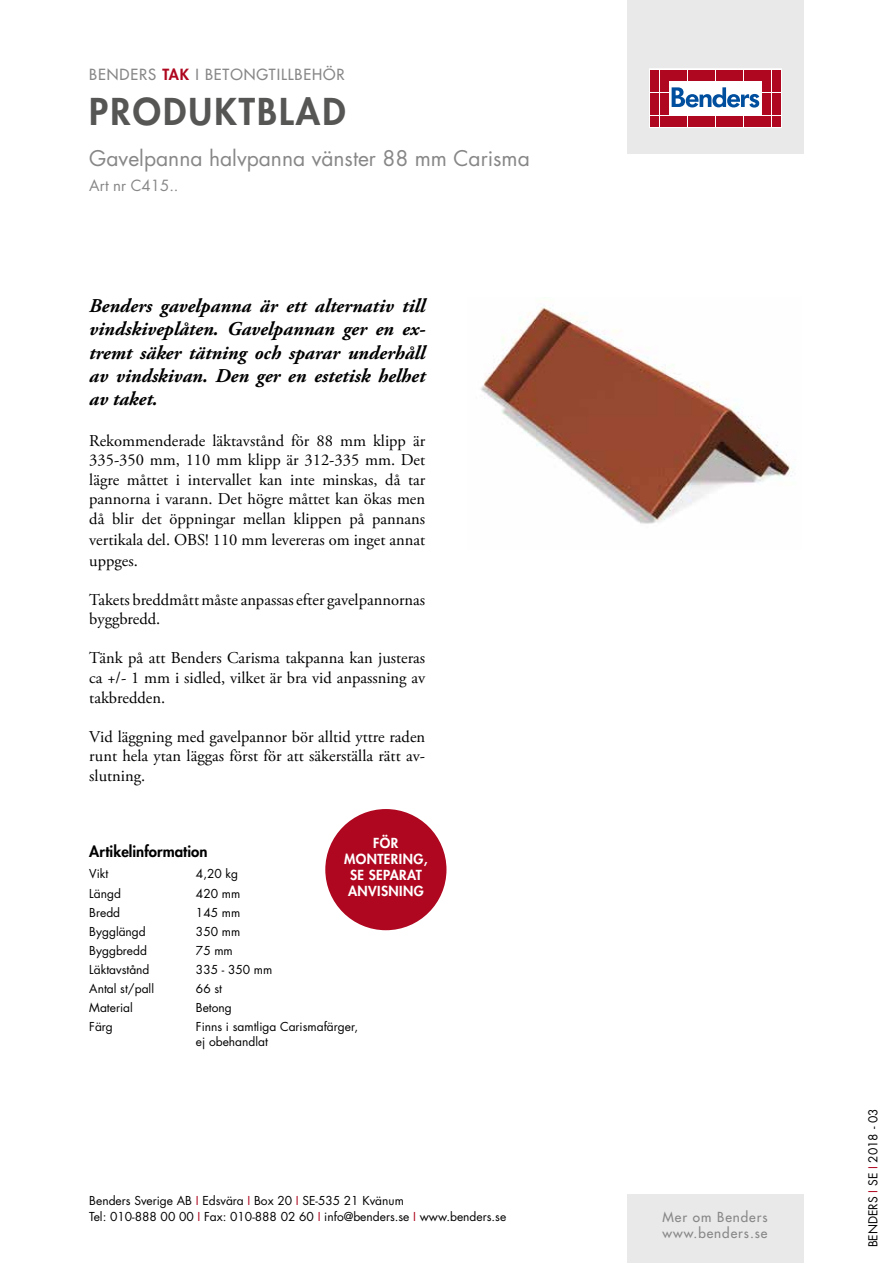
<style>
.page{position:relative;width:893px;height:1263px;background:#fff}
.page>*{position:absolute;margin:0;border:0;box-sizing:border-box;transform-origin:0 0}
.t1{font:800 36px "Futura Std";letter-spacing:.06em;color:#565655}
.t2{font:21px "Futura Std";color:#868786}
.t3{font:italic 700 19.5px/23.4px "Adobe Garamond Pro";color:#000;text-align:justify}
.t4{font:16.5px/19.5px "Adobe Garamond Pro";color:#000;text-align:justify}
.t5{font:500 15px "Futura Std";letter-spacing:.06em;color:#868786}
.t6{font:800 15px "Futura Std";color:#000}
.t7{font:15px "Futura Std";color:#868786}
.t8{font:800 13.5px/16.2px "Futura Std";letter-spacing:.03em;color:#fff;text-align:center}
.t9{font:500 13.5px/16.2px "Futura Std";letter-spacing:.07em;color:#868786}
.t10{font:12px/16.5px "Futura Std";color:#000}
.s1{font-weight:800;color:#ae071f}
.s2{color:#ae071f}
</style>
<div class="page">
<div style="left:627px;top:0;width:177px;height:153px;background:#e9e9e9"></div>
<svg style="left:649px;top:69px;width:132px;height:59px;background:#eac2c8"></svg>
<div style="left:651px;top:70px;width:8px;height:10px;background:#ae071f"></div>
<div style="left:660px;top:70px;width:8px;height:10px;background:#ae071f"></div>
<div style="left:651px;top:81px;width:8px;height:11px;background:#ae071f"></div>
<div style="left:660px;top:81px;width:8px;height:11px;background:#ae071f"></div>
<div style="left:651px;top:93px;width:8px;height:10px;background:#ae071f"></div>
<div style="left:660px;top:93px;width:8px;height:10px;background:#ae071f"></div>
<div style="left:651px;top:104px;width:8px;height:11px;background:#ae071f"></div>
<div style="left:660px;top:104px;width:8px;height:11px;background:#ae071f"></div>
<div style="left:651px;top:116px;width:8px;height:10px;background:#ae071f"></div>
<div style="left:660px;top:116px;width:8px;height:10px;background:#ae071f"></div>
<div style="left:669px;top:70px;width:8px;height:10px;background:#ae071f"></div>
<div style="left:679px;top:70px;width:8px;height:10px;background:#ae071f"></div>
<div style="left:688px;top:70px;width:8px;height:10px;background:#ae071f"></div>
<div style="left:697px;top:70px;width:9px;height:10px;background:#ae071f"></div>
<div style="left:707px;top:70px;width:8px;height:10px;background:#ae071f"></div>
<div style="left:716px;top:70px;width:8px;height:10px;background:#ae071f"></div>
<div style="left:725px;top:70px;width:9px;height:10px;background:#ae071f"></div>
<div style="left:735px;top:70px;width:8px;height:10px;background:#ae071f"></div>
<div style="left:744px;top:70px;width:8px;height:10px;background:#ae071f"></div>
<div style="left:753px;top:70px;width:9px;height:10px;background:#ae071f"></div>
<div style="left:669px;top:116px;width:8px;height:10px;background:#ae071f"></div>
<div style="left:679px;top:116px;width:8px;height:10px;background:#ae071f"></div>
<div style="left:688px;top:116px;width:8px;height:10px;background:#ae071f"></div>
<div style="left:697px;top:116px;width:9px;height:10px;background:#ae071f"></div>
<div style="left:707px;top:116px;width:8px;height:10px;background:#ae071f"></div>
<div style="left:716px;top:116px;width:8px;height:10px;background:#ae071f"></div>
<div style="left:725px;top:116px;width:9px;height:10px;background:#ae071f"></div>
<div style="left:735px;top:116px;width:8px;height:10px;background:#ae071f"></div>
<div style="left:744px;top:116px;width:8px;height:10px;background:#ae071f"></div>
<div style="left:753px;top:116px;width:9px;height:10px;background:#ae071f"></div>
<div style="left:763px;top:70px;width:8px;height:10px;background:#ae071f"></div>
<div style="left:772px;top:70px;width:8px;height:10px;background:#ae071f"></div>
<div style="left:763px;top:81px;width:8px;height:11px;background:#ae071f"></div>
<div style="left:772px;top:81px;width:8px;height:11px;background:#ae071f"></div>
<div style="left:763px;top:93px;width:8px;height:10px;background:#ae071f"></div>
<div style="left:772px;top:93px;width:8px;height:10px;background:#ae071f"></div>
<div style="left:763px;top:104px;width:8px;height:11px;background:#ae071f"></div>
<div style="left:772px;top:104px;width:8px;height:11px;background:#ae071f"></div>
<div style="left:763px;top:116px;width:8px;height:10px;background:#ae071f"></div>
<div style="left:772px;top:116px;width:8px;height:10px;background:#ae071f"></div>
<svg style="left:672px;top:87px;width:87px;height:21px;background:#8fb1d4"></svg>
<div style="left:627px;top:1195px;width:177px;height:68px;background:#e9e9e9"></div>
<div style="left:325px;top:809px;width:121px;height:121px;background:#ae071f;border-radius:50%"></div>
<img style="left:481px;top:307px;width:312px;height:217px">
<p class="t5" style="left:89px;top:65px;width:257px">BENDERS <span class="s1">TAK</span> I BETONGTILLBEHÖR</p>
<h1 class="t1" style="left:89px;top:89px;width:258px">PRODUKTBLAD</h1>
<p class="t2" style="left:89px;top:145px;width:442px">Gavelpanna halvpanna vänster 88 mm Carisma</p>
<p class="t7" style="left:89px;top:176px;width:91px">Art nr C415..</p>
<p class="t3" style="left:89px;top:294px;width:337px">Benders gavelpanna är ett alternativ till vindskiveplåten. Gavelpannan ger en ex&shy;tremt säker tätning och sparar underhåll av vindskivan. Den ger en estetisk helhet av taket.</p>
<p class="t4" style="left:89px;top:431px;width:337px">Rekommenderade läktavstånd för 88 mm klipp är 335-350 mm, 110 mm klipp är 312-335 mm. Det lägre måttet i intervallet kan inte minskas, då tar pannorna i varann. Det högre måttet kan ökas men då blir det öppningar mellan klippen på pannans</p>
<p class="t4" style="left:89px;top:530px;width:337px;line-height:21px">vertikala del. OBS! 110 mm levereras om inget annat uppges.</p>
<p class="t4" style="left:89px;top:591px;width:337px">Takets breddmått måste anpassas efter gavelpannornas byggbredd.</p>
<p class="t4" style="left:89px;top:649px;width:337px">Tänk på att Benders Carisma takpanna kan justeras ca +/- 1 mm i sidled, vilket är bra vid anpassning av takbredden.</p>
<p class="t4" style="left:89px;top:727px;width:337px">Vid läggning med gavelpannor bör alltid yttre raden runt hela ytan läggas först för att säkerställa rätt av&shy;slutning.</p>
<p class="t8" style="left:344px;top:835px;width:85px">FÖR<br>MONTERING,<br>SE SEPARAT<br>ANVISNING</p>
<p class="t6" style="left:89px;top:841px;width:120px">Artikelinformation</p>
<p class="t10" style="left:89px;top:866px;width:21px">Vikt</p>
<p class="t10" style="left:196px;top:866px;width:44px">4,20 kg</p>
<p class="t10" style="left:89px;top:885px;width:33px">Längd</p>
<p class="t10" style="left:196px;top:885px;width:46px">420 mm</p>
<p class="t10" style="left:89px;top:904px;width:32px">Bredd</p>
<p class="t10" style="left:196px;top:904px;width:46px">145 mm</p>
<p class="t10" style="left:89px;top:923px;width:58px">Bygglängd</p>
<p class="t10" style="left:196px;top:923px;width:46px">350 mm</p>
<p class="t10" style="left:89px;top:942px;width:59px">Byggbredd</p>
<p class="t10" style="left:196px;top:942px;width:38px">75 mm</p>
<p class="t10" style="left:89px;top:961px;width:62px">Läktavstånd</p>
<p class="t10" style="left:196px;top:961px;width:78px">335 - 350 mm</p>
<p class="t10" style="left:89px;top:981px;width:66px">Antal st/pall</p>
<p class="t10" style="left:196px;top:981px;width:28px">66 st</p>
<p class="t10" style="left:89px;top:1000px;width:45px">Material</p>
<p class="t10" style="left:196px;top:1000px;width:37px">Betong</p>
<p class="t10" style="left:89px;top:1019px;width:25px">Färg</p>
<p class="t10" style="left:196px;top:1020px;width:164px;line-height:15px">Finns i samtliga Carismafärger, ej obehandlat</p>
<p class="t10" style="left:89px;top:1192px;width:418px">Benders Sverige AB <span class="s2">I</span> Edsvära <span class="s2">I</span> Box 20 <span class="s2">I</span> SE-535 21 Kvänum<br>Tel: 010-888 00 00 <span class="s2">I</span> Fax: 010-888 02 60 <span class="s2">I</span> info@benders.se <span class="s2">I</span> www.benders.se</p>
<p class="t9" style="left:662px;top:1209px;width:107px">Mer om Benders www.benders.se</p>
<p class="t10" style="left:865px;top:1247px;width:140px;rotate:-90deg">BENDERS <span class="s2">I</span> SE <span class="s2">I</span> 2018 - 03</p>
</div>
